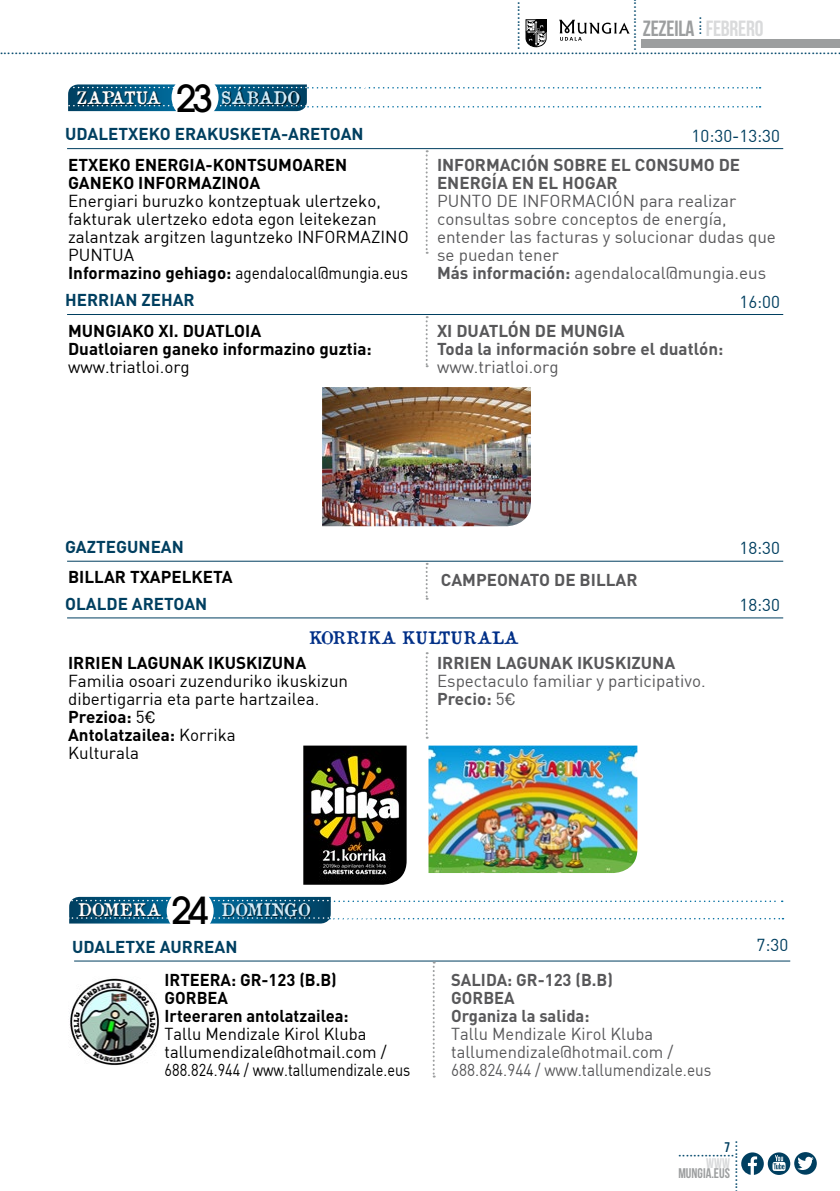
<style>
.page{position:relative;width:840px;height:1191px;background:#fff}
.page>*{position:absolute;margin:0;border:0;box-sizing:border-box;transform-origin:0 0}
.t1{font:500 37px "ITC Avant Garde Pro";color:#000}
.t2{font:22px "Bebas Neue";letter-spacing:-.01em;color:#9c9e9f}
.t3{font:17px/18px "DIN";color:#000}
.t4{font:17px/18px "DIN";color:#58585a}
.t5{font:700 17px/18px "DIN";color:#000}
.t6{font:700 17px/18px "DIN";color:#58585a}
.t7{font:700 17px "DIN";color:#003f60}
.t8{font:17px "DIN";color:#003f60}
.t9{font:17px "Old Newspaper Types";color:#d2ecf9}
.t10{font:17px "Old Newspaper Types";color:#002f87}
.t11{font:17px "Old Newspaper Types";letter-spacing:-.05em;color:#fff}
.t12{font:14px "Bebas Neue";color:#9c9e9f}
.t13{font:14px "Bebas Neue";color:#d9dadb}
.t14{font:14px "Bebas Neue";color:#003f60}
.t15{font:12px "Arial Rounded MT Bold";color:#00476b}
.s1{color:#d9dadb}
.s2{font-weight:700}
.s3{font-family:"Haas Grot Disp 55 Roman"}
.s4{color:#fff}
.s5{font-family:"ITC Avant Garde Pro";font-weight:500;font-size:37px;color:#000}
</style>
<div class="page">
<div style="left:640px;top:39px;width:199px;height:9px;background:#9c9e9f"></div>
<svg style="left:525px;top:19px;width:21px;height:28px"></svg>
<svg style="left:741px;top:1152px;width:75px;height:23px"></svg>
<hr style="left:67px;top:148px;width:715px;height:1px;background:#003f60">
<hr style="left:67px;top:314px;width:715px;height:1px;background:#003f60">
<hr style="left:67px;top:561px;width:715px;height:1px;background:#003f60">
<hr style="left:67px;top:617px;width:715px;height:1px;background:#003f60">
<svg style="left:68px;top:84px;width:692px;height:27px"></svg>
<svg style="left:425px;top:150px;width:2px;height:104px"></svg>
<svg style="left:425px;top:316px;width:2px;height:51px"></svg>
<svg style="left:425px;top:563px;width:2px;height:37px"></svg>
<svg style="left:425px;top:652px;width:2px;height:86px"></svg>
<img style="left:322px;top:387px;width:208px;height:139px">
<img style="left:428px;top:745px;width:209px;height:128px">
<img style="left:303px;top:745px;width:103px;height:139px">
<svg style="left:69px;top:897px;width:714px;height:26px"></svg>
<div style="left:166px;top:887px;width:47px;height:47px;background:#fff;border-radius:50%"></div>
<hr style="left:74px;top:960px;width:715px;height:1px;background:#003f60">
<svg style="left:432px;top:961px;width:2px;height:116px"></svg>
<img style="left:69px;top:978px;width:90px;height:88px">
<svg style="left:559px;top:19px;width:71px;height:22px"></svg>
<p class="t15" style="left:689px;top:35px;width:20px;rotate:-90deg">.....</p>
<p class="t2" style="left:642px;top:16px;width:122px">ZEZEILA <span class="s1">FEBRERO</span></p>
<p class="t15" style="left:-1px;top:42px;width:843px">................................................................................................................................................................................................................................</p>
<h1 class="t1" style="left:176px;top:75px;width:39px">23</h1>
<p class="t11" style="left:77px;top:87px;width:86px">ZAPATUA</p>
<p class="t9" style="left:221px;top:87px;width:81px">SÁBADO</p>
<p class="t7" style="left:65px;top:123px;width:300px">UDALETXEKO ERAKUSKETA-ARETOAN</p>
<p class="t5" style="left:68px;top:155px;width:280px">ETXEKO ENERGIA-KONTSUMOAREN<br>GANEKO INFORMAZINOA</p>
<p class="t3" style="left:68px;top:191px;width:342px">Energiari buruzko kontzeptuak ulertzeko, fakturak ulertzeko edota egon leitekezan zalantzak argitzen laguntzeko INFORMAZINO PUNTUA<br><span class="s2">Informazino gehiago:</span> agendalocal@mungia.eus</p>
<p class="t7" style="left:65px;top:289px;width:131px">HERRIAN ZEHAR</p>
<p class="t5" style="left:68px;top:321px;width:305px">MUNGIAKO XI. DUATLOIA<br>Duatloiaren ganeko informazino guztia:</p>
<p class="t3" style="left:68px;top:357px;width:123px">www.triatloi.org</p>
<p class="t8" style="left:691px;top:125px;width:90px">10:30-13:30</p>
<p class="t6" style="left:437px;top:155px;width:304px">INFORMACIÓN SOBRE EL CONSUMO DE<br>ENERGÍA EN EL HOGAR</p>
<p class="t4" style="left:437px;top:191px;width:340px">PUNTO DE INFORMACIÓN para realizar consultas sobre conceptos de energía, entender las facturas y solucionar dudas que se puedan tener<br><span class="s2">Más información:</span> agendalocal@mungia.eus</p>
<p class="t6" style="left:437px;top:321px;width:288px">XI DUATLÓN DE MUNGIA<br>Toda la información sobre el duatlón:</p>
<p class="t4" style="left:437px;top:357px;width:123px">www.triatloi.org</p>
<p class="t8" style="left:739px;top:291px;width:42px">16:00</p>
<p class="t7" style="left:65px;top:536px;width:120px">GAZTEGUNEAN</p>
<p class="t8" style="left:739px;top:537px;width:42px">18:30</p>
<p class="t5" style="left:68px;top:567px;width:166px">BILLAR TXAPELKETA</p>
<p class="t6" style="left:440px;top:570px;width:198px">CAMPEONATO DE BILLAR</p>
<p class="t7" style="left:65px;top:592px;width:144px">OLALDE ARETOAN</p>
<p class="t10" style="left:309px;top:626px;width:211px">KORRIKA KULTURALA</p>
<p class="t5" style="left:68px;top:653px;width:239px">IRRIEN LAGUNAK IKUSKIZUNA</p>
<p class="t3" style="left:68px;top:672px;width:281px">Familia osoari zuzenduriko ikuskizun dibertigarria eta parte hartzailea.<br><span class="s2">Prezioa:</span> 5<span class="s3">€<br></span><span class="s2">Antolatzailea:</span> Korrika<br>Kulturala</p>
<p class="t6" style="left:437px;top:653px;width:239px">IRRIEN LAGUNAK IKUSKIZUNA</p>
<p class="t4" style="left:437px;top:672px;width:270px">Espectaculo familiar y participativo.<br><span class="s2">Precio:</span> 5<span class="s3">€</span></p>
<p class="t8" style="left:739px;top:594px;width:42px">18:30</p>
<p class="t9" style="left:78px;top:898px;width:234px"><span class="s4">DOMEKA</span> <span class="s5">24</span> DOMINGO</p>
<p class="t7" style="left:72px;top:935px;width:167px">UDALETXE AURREAN</p>
<p class="t8" style="left:756px;top:934px;width:33px">7:30</p>
<p class="t5" style="left:164px;top:970px;width:185px">IRTEERA: GR-123 (B.B)<br>GORBEA<br>Irteeraren antolatzailea:</p>
<p class="t3" style="left:164px;top:1024px;width:247px">Tallu Mendizale Kirol Kluba tallumendizale@hotmail.com /<br>688.824.944 / www.tallumendizale.eus</p>
<p class="t6" style="left:451px;top:970px;width:163px">SALIDA: GR-123 (B.B)<br>GORBEA<br>Organiza la salida:</p>
<p class="t4" style="left:451px;top:1024px;width:261px">Tallu Mendizale Kirol Kluba tallumendizale@hotmail.com /<br>688.824.944 / www.tallumendizale.eus</p>
<p class="t15" style="left:725px;top:1189px;width:50px;rotate:-90deg">.............</p>
<p class="t14" style="left:724px;top:1139px;width:7px">7</p>
<p class="t13" style="left:706px;top:1155px;width:25px">WWW</p>
<p class="t12" style="left:678px;top:1165px;width:53px">MUNGIA.EUS</p>
<p class="t15" style="left:734px;top:1166px;width:58px;rotate:-180deg">...............</p>
</div>
